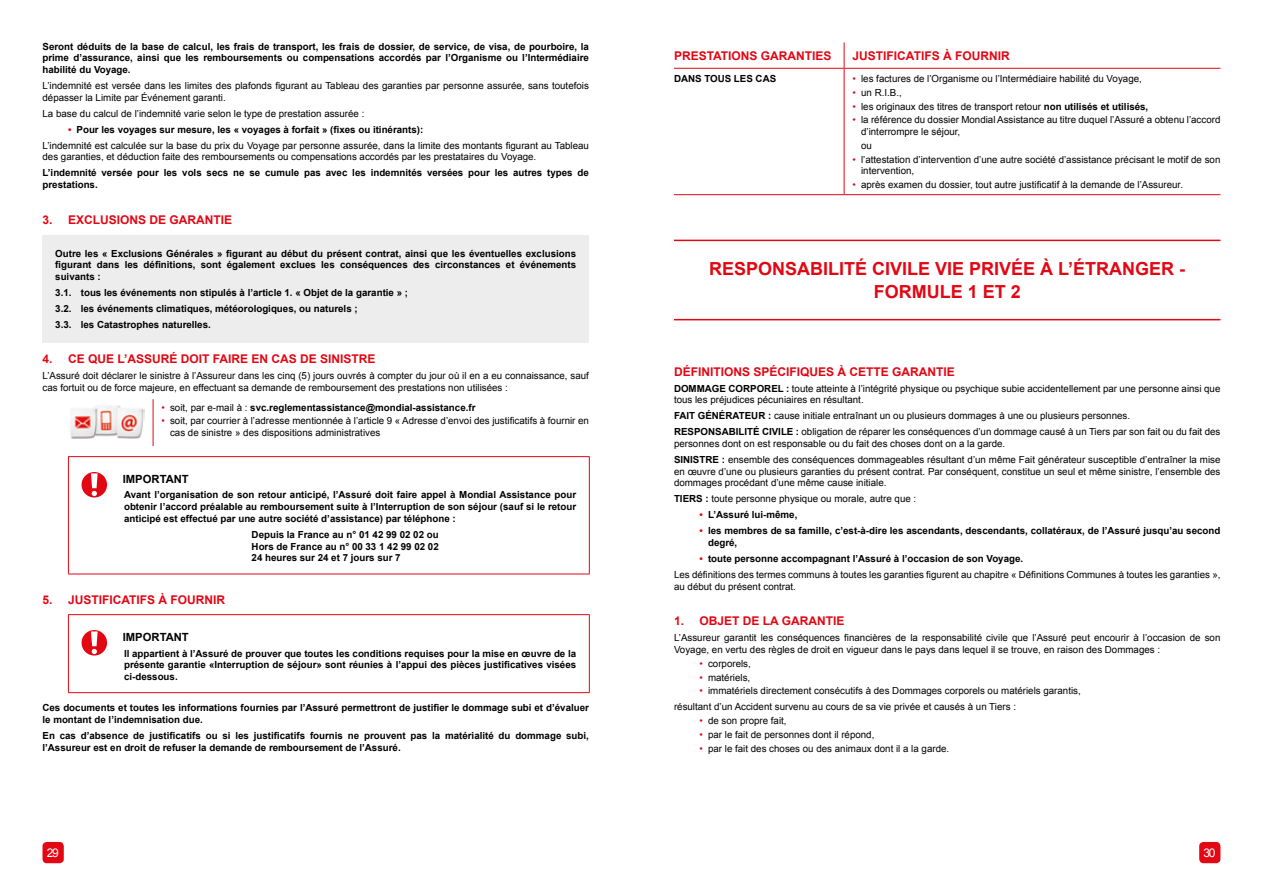
<style>
.page{position:relative;width:1263px;height:893px;background:#fff}
.page>*{position:absolute;margin:0;border:0;box-sizing:border-box;transform-origin:0 0}
.t1{font:700 18px/22.5px "Arial";color:#e30613;text-align:center}
.t2{font:700 12px "Arial";color:#e30613}
.t3{font:12px "Arial";color:#fff}
.t4{font:700 11.25px "Arial";color:#000}
.t5{font:9.75px/11.7px "Arial";color:#000}
.t6{font:700 9.75px/11.7px "Arial";color:#000;text-align:justify}
.s1{font-weight:700;color:#e30613}
.s2{font-weight:700}
.s3{font-weight:400;color:#e30613}
.s4{font-weight:400}
.s5{color:#e30613}
</style>
<div class="page">
<div style="left:43px;top:842px;width:21px;height:21px;background:#e30613;border-radius:4px"></div>
<div style="left:1199px;top:842px;width:21px;height:21px;background:#e30613;border-radius:4px"></div>
<div style="left:43px;top:236px;width:546px;height:107px;background:#ededed"></div>
<hr style="left:153px;top:399px;width:1px;height:47px;background:#e30613">
<img style="left:70px;top:405px;width:75px;height:34px">
<hr style="left:68px;top:456px;width:522px;height:1px;background:#e30613">
<hr style="left:68px;top:457px;width:1px;height:117px;background:#e30613">
<hr style="left:589px;top:457px;width:1px;height:117px;background:#e30613">
<hr style="left:68px;top:574px;width:522px;height:1px;background:#e30613">
<div style="left:82px;top:472px;width:25px;height:25px;background:#e30613;border-radius:50%"></div>
<svg style="left:91px;top:473px;width:7px;height:23px"></svg>
<hr style="left:68px;top:614px;width:522px;height:1px;background:#e30613">
<hr style="left:68px;top:615px;width:1px;height:77px;background:#e30613">
<hr style="left:589px;top:615px;width:1px;height:77px;background:#e30613">
<hr style="left:68px;top:692px;width:522px;height:1px;background:#e30613">
<div style="left:82px;top:630px;width:25px;height:25px;background:#e30613;border-radius:50%"></div>
<svg style="left:91px;top:631px;width:7px;height:23px"></svg>
<hr style="left:674px;top:240px;width:546px;height:1px;background:#e30613">
<hr style="left:674px;top:319px;width:546px;height:1px;background:#e30613">
<svg style="left:844px;top:43px;width:1px;height:25px"></svg>
<hr style="left:844px;top:69px;width:1px;height:125px;background:#e30613">
<hr style="left:674px;top:68px;width:170px;height:1px;background:#e30613">
<hr style="left:844px;top:68px;width:376px;height:1px;background:#e30613">
<hr style="left:674px;top:194px;width:170px;height:1px;background:#e30613">
<hr style="left:844px;top:194px;width:376px;height:1px;background:#e30613">
<p class="t6" style="left:43px;top:41px;width:548px">Seront déduits de la base de calcul, les frais de transport, les frais de dossier, de service, de visa, de pourboire, la prime d’assurance, ainsi que les remboursements ou compensations accordés par l’Organisme ou l’Intermédiaire habilité du Voyage.</p>
<p class="t5" style="left:43px;top:80px;width:548px">L’indemnité est versée dans les limites des plafonds figurant au Tableau des garanties par personne assurée, sans toutefois dépasser la Limite par Événement garanti.</p>
<p class="t5" style="left:43px;top:107px;width:323px">La base du calcul de l’indemnité varie selon le type de prestation assurée :</p>
<p class="t5" style="left:43px;top:121px;width:548px;line-height:15.9px;text-indent:26px"><span class="s1">•</span> <span class="s2">Pour les voyages sur mesure, les « voyages à forfait » (fixes ou itinérants):<br></span>L’indemnité est calculée sur la base du prix du Voyage par personne assurée, dans la limite des montants figurant au Tableau</p>
<p class="t5" style="left:43px;top:151px;width:495px">des garanties, et déduction faite des remboursements ou compensations accordés par les prestataires du Voyage.</p>
<p class="t6" style="left:43px;top:167px;width:548px">L’indemnité versée pour les vols secs ne se cumule pas avec les indemnités versées pour les autres types de prestations.</p>
<p class="t2" style="left:43px;top:211px;width:12px">3.</p>
<p class="t2" style="left:68px;top:211px;width:166px">EXCLUSIONS DE GARANTIE</p>
<p class="t6" style="left:55px;top:248px;width:522px">Outre les « Exclusions Générales » figurant au début du présent contrat, ainsi que les éventuelles exclusions figurant dans les définitions, sont également exclues les conséquences des circonstances et événements suivants :</p>
<p class="t6" style="left:55px;top:285px;width:354px;line-height:15.9px;text-align:left">3.1. tous les événements non stipulés à l’article 1. « Objet de la garantie » ;<br>3.2. les événements climatiques, météorologiques, ou naturels ;<br>3.3. les Catastrophes naturelles.</p>
<p class="t2" style="left:43px;top:351px;width:12px">4.</p>
<p class="t2" style="left:68px;top:351px;width:309px">CE QUE L’ASSURÉ DOIT FAIRE EN CAS DE SINISTRE</p>
<p class="t5" style="left:43px;top:370px;width:548px">L’Assuré doit déclarer le sinistre à l’Assureur dans les cinq (5) jours ouvrés à compter du jour où il en a eu connaissance, sauf cas fortuit ou de force majeure, en effectuant sa demande de remboursement des prestations non utilisées :</p>
<p class="t6" style="left:162px;top:402px;width:315px"><span class="s3">•</span> <span class="s4">soit, par e-mail à :</span> svc.reglementassistance@mondial-assistance.fr</p>
<p class="t5" style="left:170px;top:415px;width:420px;text-indent:-9px"><span class="s5">•</span> soit, par courrier à l’adresse mentionnée à l’article 9 « Adresse d’envoi des justificatifs à fournir en cas de sinistre » des dispositions administratives</p>
<p class="t4" style="left:123px;top:471px;width:68px">IMPORTANT</p>
<p class="t6" style="left:124px;top:489px;width:454px">Avant l’organisation de son retour anticipé, l’Assuré doit faire appel à Mondial Assistance pour obtenir l’accord préalable au remboursement suite à l’Interruption de son séjour (sauf si le retour anticipé est effectué par une autre société d’assistance) par téléphone :</p>
<p class="t6" style="left:252px;top:529px;width:189px">Depuis la France au n° 01 42 99 02 02 ou Hors de France au n° 00 33 1 42 99 02 02<br>24 heures sur 24 et 7 jours sur 7</p>
<p class="t2" style="left:43px;top:592px;width:12px">5.</p>
<p class="t2" style="left:68px;top:592px;width:159px">JUSTIFICATIFS À FOURNIR</p>
<p class="t4" style="left:123px;top:629px;width:68px">IMPORTANT</p>
<p class="t6" style="left:124px;top:647px;width:454px">Il appartient à l’Assuré de prouver que toutes les conditions requises pour la mise en œuvre de la présente garantie «Interruption de séjour» sont réunies à l’appui des pièces justificatives visées ci-dessous.</p>
<p class="t6" style="left:43px;top:702px;width:548px">Ces documents et toutes les informations fournies par l’Assuré permettront de justifier le dommage subi et d’évaluer le montant de l’indemnisation due.</p>
<p class="t6" style="left:43px;top:730px;width:548px">En cas d’absence de justificatifs ou si les justificatifs fournis ne prouvent pas la matérialité du dommage subi, l’Assureur est en droit de refuser la demande de remboursement de l’Assuré.</p>
<p class="t2" style="left:674px;top:48px;width:159px">PRESTATIONS GARANTIES</p>
<p class="t2" style="left:853px;top:48px;width:159px">JUSTIFICATIFS À FOURNIR</p>
<p class="t6" style="left:674px;top:73px;width:104px">DANS TOUS LES CAS</p>
<p class="t5" style="left:853px;top:73px;width:291px"><span class="s5">•</span> les factures de l’Organisme ou l’Intermédiaire habilité du Voyage,</p>
<p class="t5" style="left:853px;top:87px;width:51px"><span class="s5">•</span> un R.I.B.,</p>
<p class="t5" style="left:853px;top:100px;width:297px"><span class="s5">•</span> les originaux des titres de transport retour <span class="s2">non utilisés et utilisés,</span></p>
<p class="t5" style="left:861px;top:114px;width:361px;text-indent:-9px"><span class="s5">•</span> la référence du dossier Mondial Assistance au titre duquel l’Assuré a obtenu l’accord d’interrompre le séjour,</p>
<p class="t5" style="left:861px;top:140px;width:12px">ou</p>
<p class="t5" style="left:861px;top:154px;width:361px;text-indent:-9px"><span class="s5">•</span> l’attestation d’intervention d’une autre société d’assistance précisant le motif de son intervention,</p>
<p class="t5" style="left:853px;top:179px;width:332px"><span class="s5">•</span> après examen du dossier, tout autre justificatif à la demande de l’Assureur.</p>
<h1 class="t1" style="left:709px;top:258px;width:478px">RESPONSABILITÉ CIVILE VIE PRIVÉE À L’ÉTRANGER -<br>FORMULE 1 ET 2</h1>
<p class="t2" style="left:674px;top:364px;width:282px">DÉFINITIONS SPÉCIFIQUES À CETTE GARANTIE</p>
<p class="t5" style="left:674px;top:383px;width:548px"><span class="s2">DOMMAGE CORPOREL :</span> toute atteinte à l’intégrité physique ou psychique subie accidentellement par une personne ainsi que tous les préjudices pécuniaires en résultant.</p>
<p class="t5" style="left:674px;top:408px;width:548px;line-height:15.9px"><span class="s2">FAIT GÉNÉRATEUR :</span> cause initiale entraînant un ou plusieurs dommages à une ou plusieurs personnes.<br><span class="s2">RESPONSABILITÉ CIVILE :</span> obligation de réparer les conséquences d’un dommage causé à un Tiers par son fait ou du fait des</p>
<p class="t5" style="left:674px;top:436px;width:548px;line-height:15.9px">personnes dont on est responsable ou du fait des choses dont on a la garde.<br><span class="s2">SINISTRE :</span> ensemble des conséquences dommageables résultant d’un même Fait générateur susceptible d’entraîner la mise</p>
<p class="t5" style="left:674px;top:466px;width:548px">en œuvre d’une ou plusieurs garanties du présent contrat. Par conséquent, constitue un seul et même sinistre, l’ensemble des dommages procédant d’une même cause initiale.</p>
<p class="t5" style="left:674px;top:493px;width:244px"><span class="s2">TIERS :</span> toute personne physique ou morale, autre que :</p>
<p class="t6" style="left:699px;top:509px;width:99px"><span class="s5">•</span> L’Assuré lui-même,</p>
<p class="t6" style="left:708px;top:525px;width:514px;text-indent:-9px"><span class="s5">•</span> les membres de sa famille, c’est-à-dire les ascendants, descendants, collatéraux, de l’Assuré jusqu’au second degré,</p>
<p class="t5" style="left:674px;top:551px;width:548px;line-height:15.9px;text-indent:26px"><span class="s1">•</span> <span class="s2">toute personne accompagnant l’Assuré à l’occasion de son Voyage.<br></span>Les définitions des termes communs à toutes les garanties figurent au chapitre « Définitions Communes à toutes les garanties »,</p>
<p class="t5" style="left:674px;top:580px;width:123px">au début du présent contrat.</p>
<p class="t2" style="left:674px;top:613px;width:12px">1.</p>
<p class="t2" style="left:699px;top:613px;width:146px">OBJET DE LA GARANTIE</p>
<p class="t5" style="left:674px;top:632px;width:548px">L’Assureur garantit les conséquences financières de la responsabilité civile que l’Assuré peut encourir à l’occasion de son<br>Voyage, en vertu des règles de droit en vigueur dans le pays dans lequel il se trouve, en raison des Dommages :</p>
<p class="t5" style="left:699px;top:658px;width:53px"><span class="s5">•</span> corporels,</p>
<p class="t5" style="left:699px;top:671px;width:52px"><span class="s5">•</span> matériels,</p>
<p class="t5" style="left:674px;top:683px;width:408px;line-height:15.9px;text-indent:26px"><span class="s5">•</span> immatériels directement consécutifs à des Dommages corporels ou matériels garantis, résultant d’un Accident survenu au cours de sa vie privée et causés à un Tiers :</p>
<p class="t5" style="left:699px;top:715px;width:89px"><span class="s5">•</span> de son propre fait,</p>
<p class="t5" style="left:699px;top:729px;width:176px"><span class="s5">•</span> par le fait de personnes dont il répond,</p>
<p class="t5" style="left:699px;top:743px;width:251px"><span class="s5">•</span> par le fait des choses ou des animaux dont il a la garde.</p>
<p class="t3" style="left:47px;top:845px;width:13px">29</p>
<p class="t3" style="left:1203px;top:845px;width:13px">30</p>
</div>
